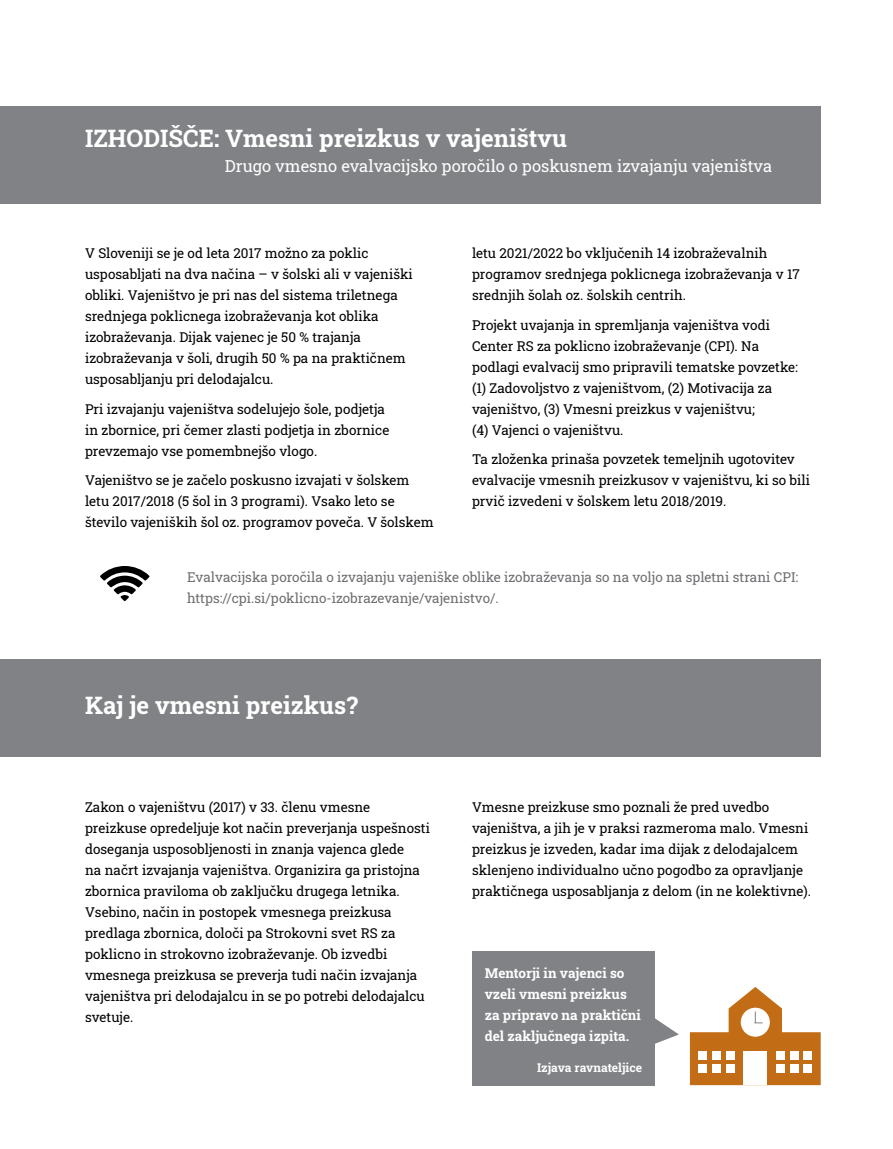
<style>
.page{position:relative;width:893px;height:1149px;background:#fff}
.page>*{position:absolute;margin:0;border:0;box-sizing:border-box;transform-origin:0 0}
.Naslov_v_pasici{font:700 24px "Roboto Slab";color:#fff}
.Naslov_v_pasici-2{font:16.5px "Roboto Slab";color:#fff}
.Besedilo_Regular{font:13.5px/21px "Roboto Slab";color:#000}
.Besedilo_Regular-2{font:13.5px/21px "Roboto Slab";color:#6d6e71}
.Novi_odstavek_Bold{font:700 13.5px/21px "Roboto Slab";color:#fff}
.Graf_vrednosti{font:700 12px "Roboto Slab";color:#fff}
</style>
<div class="page">
<svg style="left:100px;top:566px;width:50px;height:35px"></svg>
<svg style="left:655px;top:1018px;width:24px;height:26px"></svg>
<div style="left:0;top:106px;width:821px;height:98px;background:#808285"></div>
<div style="left:0;top:658px;width:821px;height:98px;background:#808285"></div>
<div style="left:472px;top:950px;width:183px;height:134px;background:#808285"></div>
<svg style="left:690px;top:987px;width:131px;height:97px"></svg>
<div style="left:743px;top:1051px;width:24px;height:33px;background:#fff"></div>
<div style="left:726px;top:1051px;width:8px;height:8px;background:#fff"></div>
<div style="left:712px;top:1051px;width:9px;height:8px;background:#fff"></div>
<div style="left:698px;top:1051px;width:9px;height:8px;background:#fff"></div>
<div style="left:726px;top:1063px;width:8px;height:9px;background:#fff"></div>
<div style="left:712px;top:1063px;width:9px;height:9px;background:#fff"></div>
<div style="left:698px;top:1063px;width:9px;height:9px;background:#fff"></div>
<div style="left:804px;top:1051px;width:8px;height:8px;background:#fff"></div>
<div style="left:790px;top:1051px;width:8px;height:8px;background:#fff"></div>
<div style="left:776px;top:1051px;width:8px;height:8px;background:#fff"></div>
<div style="left:804px;top:1063px;width:8px;height:9px;background:#fff"></div>
<div style="left:790px;top:1063px;width:8px;height:9px;background:#fff"></div>
<div style="left:776px;top:1063px;width:8px;height:9px;background:#fff"></div>
<p class="Naslov_v_pasici" style="left:85px;top:122px;width:484px">IZHODIŠČE: Vmesni preizkus v vajeništvu</p>
<p class="Naslov_v_pasici-2" style="left:225px;top:154px;width:549px">Drugo vmesno evalvacijsko poročilo o poskusnem izvajanju vajeništva</p>
<p class="Besedilo_Regular" style="left:85px;top:242px;width:329px">V Sloveniji se je od leta 2017 možno za poklic usposabljati na dva načina – v šolski ali v vajeniški obliki. Vajeništvo je pri nas del sistema triletnega srednjega poklicnega izobraževanja kot oblika izobraževanja. Dijak vajenec je 50 % trajanja izobraževanja v šoli, drugih 50 % pa na praktičnem usposabljanju pri delodajalcu.</p>
<p class="Besedilo_Regular" style="left:85px;top:398px;width:306px">Pri izvajanju vajeništva sodelujejo šole, podjetja in zbornice, pri čemer zlasti podjetja in zbornice prevzemajo vse pomembnejšo vlogo.</p>
<p class="Besedilo_Regular" style="left:85px;top:469px;width:350px">Vajeništvo se je začelo poskusno izvajati v šolskem letu 2017/2018 (5 šol in 3 programi). Vsako leto se število vajeniških šol oz. programov poveča. V šolskem</p>
<p class="Besedilo_Regular" style="left:472px;top:242px;width:330px">letu 2021/2022 bo vključenih 14 izobraževalnih programov srednjega poklicnega izobraževanja v 17 srednjih šolah oz. šolskih centrih.</p>
<p class="Besedilo_Regular" style="left:472px;top:314px;width:327px">Projekt uvajanja in spremljanja vajeništva vodi Center RS za poklicno izobraževanje (CPI). Na podlagi evalvacij smo pripravili tematske povzetke: (1) Zadovoljstvo z vajeništvom, (2) Motivacija za vajeništvo, (3) Vmesni preizkus v vajeništvu;<br>(4) Vajenci o vajeništvu.</p>
<p class="Besedilo_Regular" style="left:472px;top:448px;width:339px">Ta zloženka prinaša povzetek temeljnih ugotovitev evalvacije vmesnih preizkusov v vajeništvu, ki so bili prvič izvedeni v šolskem letu 2018/2019.</p>
<p class="Besedilo_Regular-2" style="left:187px;top:565px;width:613px">Evalvacijska poročila o izvajanju vajeniške oblike izobraževanja so na voljo na spletni strani CPI: https://cpi.si/poklicno-izobrazevanje/vajenistvo/.</p>
<p class="Naslov_v_pasici" style="left:85px;top:689px;width:274px">Kaj je vmesni preizkus?</p>
<p class="Besedilo_Regular" style="left:85px;top:795px;width:346px">Zakon o vajeništvu (2017) v 33. členu vmesne preizkuse opredeljuje kot način preverjanja uspešnosti doseganja usposobljenosti in znanja vajenca glede<br>na načrt izvajanja vajeništva. Organizira ga pristojna zbornica praviloma ob zaključku drugega letnika.<br>Vsebino, način in postopek vmesnega preizkusa predlaga zbornica, določi pa Strokovni svet RS za poklicno in strokovno izobraževanje. Ob izvedbi vmesnega preizkusa se preverja tudi način izvajanja vajeništva pri delodajalcu in se po potrebi delodajalcu svetuje.</p>
<p class="Besedilo_Regular" style="left:472px;top:795px;width:341px">Vmesne preizkuse smo poznali že pred uvedbo vajeništva, a jih je v praksi razmeroma malo. Vmesni preizkus je izveden, kadar ima dijak z delodajalcem sklenjeno individualno učno pogodbo za opravljanje praktičnega usposabljanja z delom (in ne kolektivne).</p>
<p class="Novi_odstavek_Bold" style="left:485px;top:961px;width:158px">Mentorji in vajenci so vzeli vmesni preizkus za pripravo na praktični del zaključnega izpita.</p>
<p class="Graf_vrednosti" style="left:537px;top:1059px;width:107px">Izjava ravnateljice</p>
</div>
